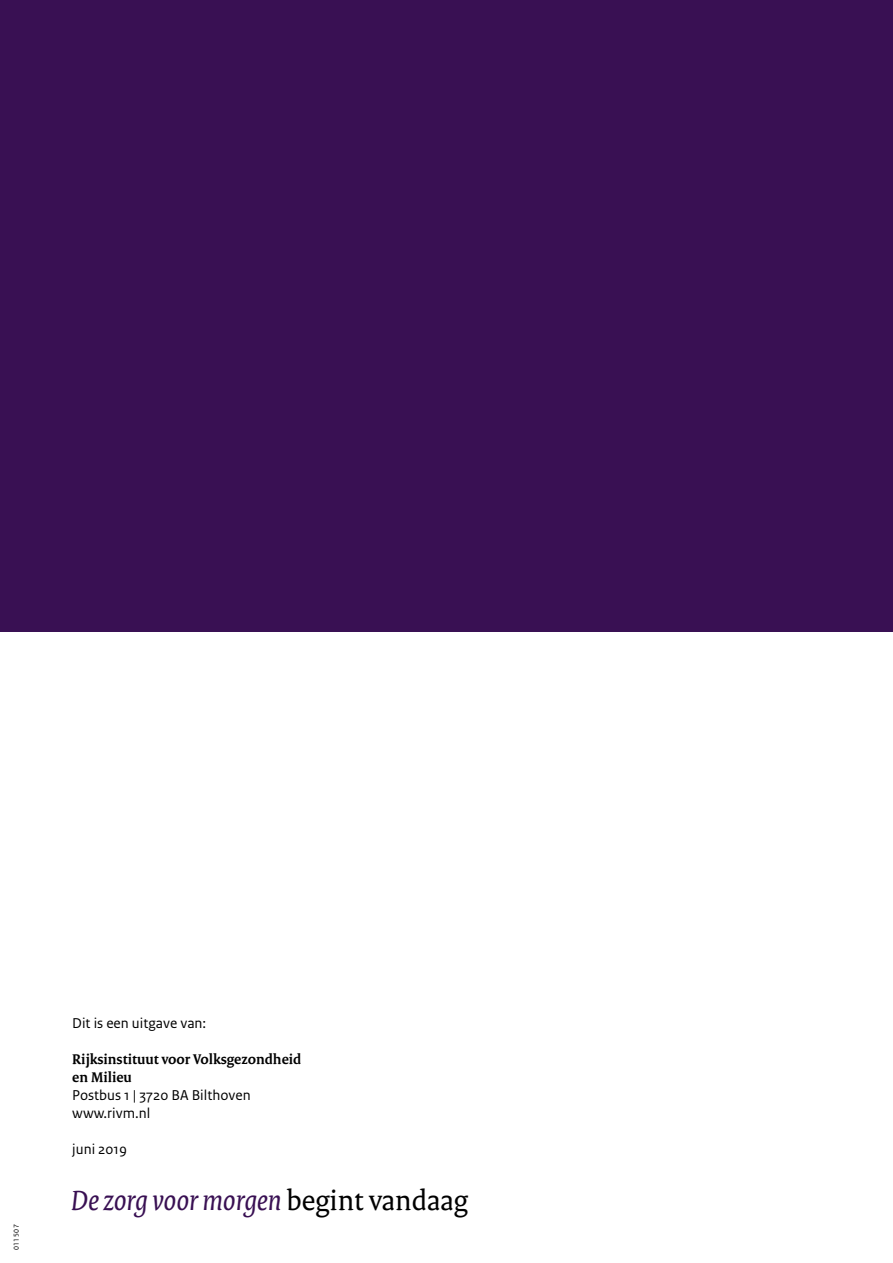
<style>
.page{position:relative;width:893px;height:1263px;background:#fff}
.page>*{position:absolute;margin:0;border:0;box-sizing:border-box;transform-origin:0 0}
._33_RIVM_Pay-off_A4{font:italic 30px "Rijksoverheid Serif";color:#391053}
._10_RIVM_Broodtekst{font:15px "Rijksoverheid Sans Text";color:#000}
._10_RIVM_Broodtekst-2{font:700 15px/18px "Rijksoverheid Serif";color:#000}
.t1{font:7.5px "Rijksoverheid Sans Text";letter-spacing:.05em;color:#000}
.s1{font-style:normal;color:#000}
</style>
<div class="page">
<div style="left:0;top:0;width:893px;height:631px;background:#391053"></div>
<p class="t1" style="left:12px;top:1250px;width:27px;rotate:-90deg">011507</p>
<p class="_10_RIVM_Broodtekst" style="left:72px;top:1014px;width:135px">Dit is een uitgave van:</p>
<p class="_10_RIVM_Broodtekst-2" style="left:72px;top:1050px;width:231px">Rijksinstituut voor Volksgezondheid en Milieu</p>
<p class="_10_RIVM_Broodtekst" style="left:72px;top:1086px;width:180px">Postbus 1 | 3720 BA Bilthoven</p>
<p class="_10_RIVM_Broodtekst" style="left:72px;top:1104px;width:80px">www.rivm.nl</p>
<p class="_10_RIVM_Broodtekst" style="left:72px;top:1140px;width:56px">juni 2019</p>
<p class="_33_RIVM_Pay-off_A4" style="left:71px;top:1182px;width:398px">De zorg voor morgen <span class="s1">begint vandaag</span></p>
</div>
